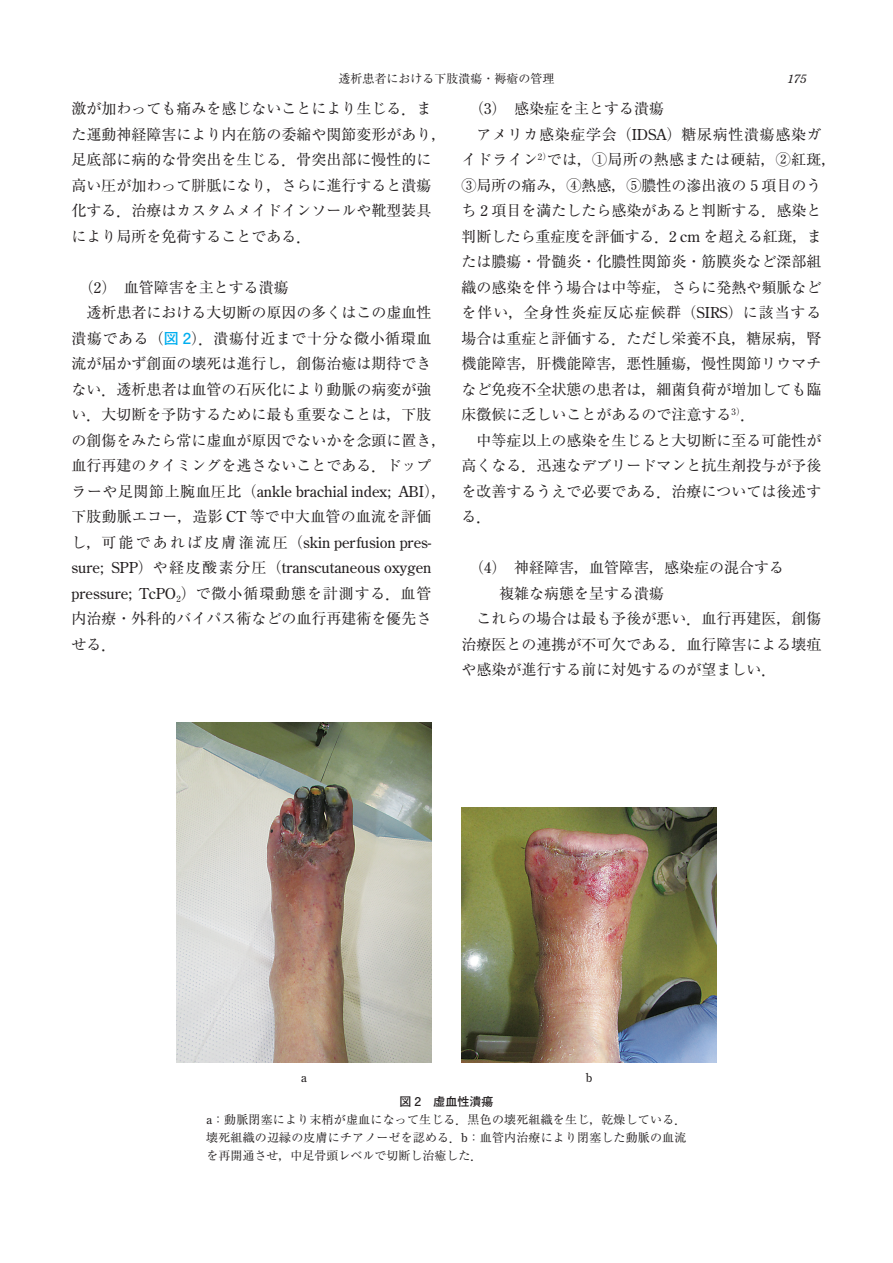
<style>
.page{position:relative;width:893px;height:1263px;background:#fff}
.page>*{position:absolute;margin:0;border:0;box-sizing:border-box;transform-origin:0 0}
.t1{font:15px/25.5px "Ryumin Pro";color:#231f20}
.t2{font:15px/25.5px "Century Old Style Std";color:#231f20}
.t3{font:15px "Ryumin Pro";letter-spacing:.025em;color:#231f20}
.t4{font:15px "Ryumin Pro";letter-spacing:.06em;color:#231f20}
.t5{font:15px "Ryumin Pro";letter-spacing:.04em;color:#231f20}
.t6{font:15px "Ryumin Pro";letter-spacing:.045em;color:#231f20}
.t7{font:12px/18px "Ryumin Pro";color:#231f20;text-align:justify}
.t8{font:700 12px "Futo Go B101 Pro";color:#231f20}
.t9{font:italic 12px "Century Old Style Std";color:#231f20}
.t10{font:12px "Century Old Style Std";color:#231f20}
.s1{font-family:"Hira Min Pro W3"}
.s2{font-family:"Century Old Style Std"}
.s3{font-family:"Futo Go B101 Pro";font-weight:700;color:#00aeef}
.s4{font-family:"Ryumin Pro"}
</style>
<div class="page">
<img style="left:176px;top:723px;width:255px;height:340px">
<img style="left:461px;top:807px;width:256px;height:256px">
<p class="t7" style="left:338px;top:69px;width:218px">透析患者における下肢潰瘍・褥瘡の管理</p>
<p class="t9" style="left:787px;top:71px;width:21px">175</p>
<p class="t1" style="left:71px;top:95px;width:376px">激が加わっても痛みを感じないことにより生じる<span class="s1">．</span>また運動神経障害により内在筋の委縮や関節変形があり<span class="s1">，</span>足底部に病的な骨突出を生じる<span class="s1">．</span>骨突出部に慢性的に高い圧が加わって胼胝になり<span class="s1">，</span>さらに進行すると潰瘍化する<span class="s1">．</span>治療はカスタムメイドインソールや靴型装具により局所を免荷することである<span class="s1">．</span></p>
<p class="t1" style="left:79px;top:273px;width:211px">（<span class="s2">2</span>）血管障害を主とする潰瘍</p>
<p class="t1" style="left:86px;top:299px;width:346px">透析患者における大切断の原因の多くはこの虚血性</p>
<p class="t5" style="left:71px;top:326px;width:362px">潰瘍である（<span class="s3">図 2</span>）<span class="s1">．</span>潰瘍付近まで十分な微小循環血</p>
<p class="t1" style="left:72px;top:350px;width:361px">流が届かず創面の壊死は進行し<span class="s1">，</span>創傷治癒は期待でき</p>
<p class="t1" style="left:72px;top:375px;width:361px">ない<span class="s1">．</span>透析患者は血管の石灰化により動脈の病変が強</p>
<p class="t1" style="left:72px;top:401px;width:361px">い<span class="s1">．</span>大切断を予防するために最も重要なことは<span class="s1">，</span>下肢</p>
<p class="t1" style="left:72px;top:426px;width:376px">の創傷をみたら常に虚血が原因でないかを念頭に置き<span class="s1">，</span></p>
<p class="t1" style="left:72px;top:452px;width:361px">血行再建のタイミングを逃さないことである<span class="s1">．</span>ドップ</p>
<p class="t2" style="left:72px;top:478px;width:376px"><span class="s4">ラーや足関節上腕血圧比（</span>ankle brachial index; ABI<span class="s4">）</span><span class="s1">，</span></p>
<p class="t1" style="left:71px;top:503px;width:361px">下肢動脈エコー<span class="s1">，</span>造影 <span class="s2">CT</span> 等で中大血管の血流を評価</p>
<p class="t2" style="left:71px;top:529px;width:362px"><span class="s4">し</span><span class="s1">，</span><span class="s4">可能であれば皮膚潅流圧（</span>skin perfusion pres&shy;sure; SPP<span class="s4">）や経皮酸素分圧（</span>transcutaneous oxygen</p>
<p class="t1" style="left:71px;top:579px;width:362px;text-align:justify"><span class="s2">pressure; TcPO</span><sub>2</sub>）で微小循環動態を計測する<span class="s1">．</span>血管内治療・外科的バイパス術などの血行再建術を優先させる<span class="s1">．</span></p>
<p class="t1" style="left:469px;top:95px;width:196px">（<span class="s2">3</span>）感染症を主とする潰瘍</p>
<p class="t6" style="left:477px;top:122px;width:347px">アメリカ感染症学会（<span class="s2">IDSA</span>）糖尿病性潰瘍感染ガ</p>
<p class="t3" style="left:462px;top:148px;width:376px">イドライン<sup>2</sup><sup>）</sup>では<span class="s1">，</span>①局所の熱感または硬結<span class="s1">，</span>②紅斑<span class="s1">，</span></p>
<p class="t1" style="left:462px;top:171px;width:362px">③局所の痛み<span class="s1">，</span>④熱感<span class="s1">，</span>⑤膿性の滲出液の <span class="s2">5</span> 項目のう</p>
<p class="t1" style="left:462px;top:197px;width:362px">ち <span class="s2">2</span> 項目を満たしたら感染があると判断する<span class="s1">．</span>感染と</p>
<p class="t1" style="left:462px;top:222px;width:362px">判断したら重症度を評価する<span class="s1">．</span><span class="s2">2 cm</span> を超える紅斑<span class="s1">，</span>ま</p>
<p class="t1" style="left:462px;top:248px;width:361px">たは膿瘍・骨髄炎・化膿性関節炎・筋膜炎など深部組</p>
<p class="t1" style="left:462px;top:273px;width:361px">織の感染を伴う場合は中等症<span class="s1">，</span>さらに発熱や頻脈など</p>
<p class="t4" style="left:462px;top:301px;width:361px">を伴い<span class="s1">，</span>全身性炎症反応症候群（<span class="s2">SIRS</span>）に該当する</p>
<p class="t1" style="left:461px;top:324px;width:361px">場合は重症と評価する<span class="s1">．</span>ただし栄養不良<span class="s1">，</span>糖尿病<span class="s1">，</span>腎</p>
<p class="t1" style="left:461px;top:350px;width:361px">機能障害<span class="s1">，</span>肝機能障害<span class="s1">，</span>悪性腫瘍<span class="s1">，</span>慢性関節リウマチ</p>
<p class="t1" style="left:461px;top:375px;width:361px">など免疫不全状態の患者は<span class="s1">，</span>細菌負荷が増加しても臨</p>
<p class="t1" style="left:461px;top:401px;width:296px">床徴候に乏しいことがあるので注意する<sup>3</sup><sup>）</sup><span class="s1">．</span></p>
<p class="t1" style="left:476px;top:426px;width:346px">中等症以上の感染を生じると大切断に至る可能性が</p>
<p class="t1" style="left:461px;top:452px;width:361px">高くなる<span class="s1">．</span>迅速なデブリードマンと抗生剤投与が予後</p>
<p class="t1" style="left:461px;top:477px;width:361px">を改善するうえで必要である<span class="s1">．</span>治療については後述す</p>
<p class="t1" style="left:461px;top:503px;width:31px">る<span class="s1">．</span></p>
<p class="t1" style="left:469px;top:554px;width:316px">（<span class="s2">4</span>）神経障害<span class="s1">，</span>血管障害<span class="s1">，</span>感染症の混合する</p>
<p class="t1" style="left:499px;top:579px;width:166px">複雑な病態を呈する潰瘍</p>
<p class="t1" style="left:476px;top:605px;width:346px">これらの場合は最も予後が悪い<span class="s1">．</span>血行再建医<span class="s1">，</span>創傷</p>
<p class="t1" style="left:461px;top:630px;width:361px">治療医との連携が不可欠である<span class="s1">．</span>血行障害による壊疽</p>
<p class="t1" style="left:461px;top:656px;width:317px">や感染が進行する前に対処するのが望ましい<span class="s1">．</span></p>
<p class="t10" style="left:301px;top:1070px;width:7px">a</p>
<p class="t10" style="left:586px;top:1070px;width:8px">b</p>
<p class="t8" style="left:400px;top:1092px;width:95px">図 2　虚血性潰瘍</p>
<p class="t7" style="left:206px;top:1110px;width:482px"><span class="s2">a</span>：動脈閉塞により末梢が虚血になって生じる<span class="s1">．</span>黒色の壊死組織を生じ<span class="s1">，</span>乾燥している<span class="s1">．</span>壊死組織の辺縁の皮膚にチアノーゼを認める<span class="s1">．</span><span class="s2">b</span>：血管内治療により閉塞した動脈の血流を再開通させ<span class="s1">，</span>中足骨頭レベルで切断し治癒した<span class="s1">．</span></p>
</div>
